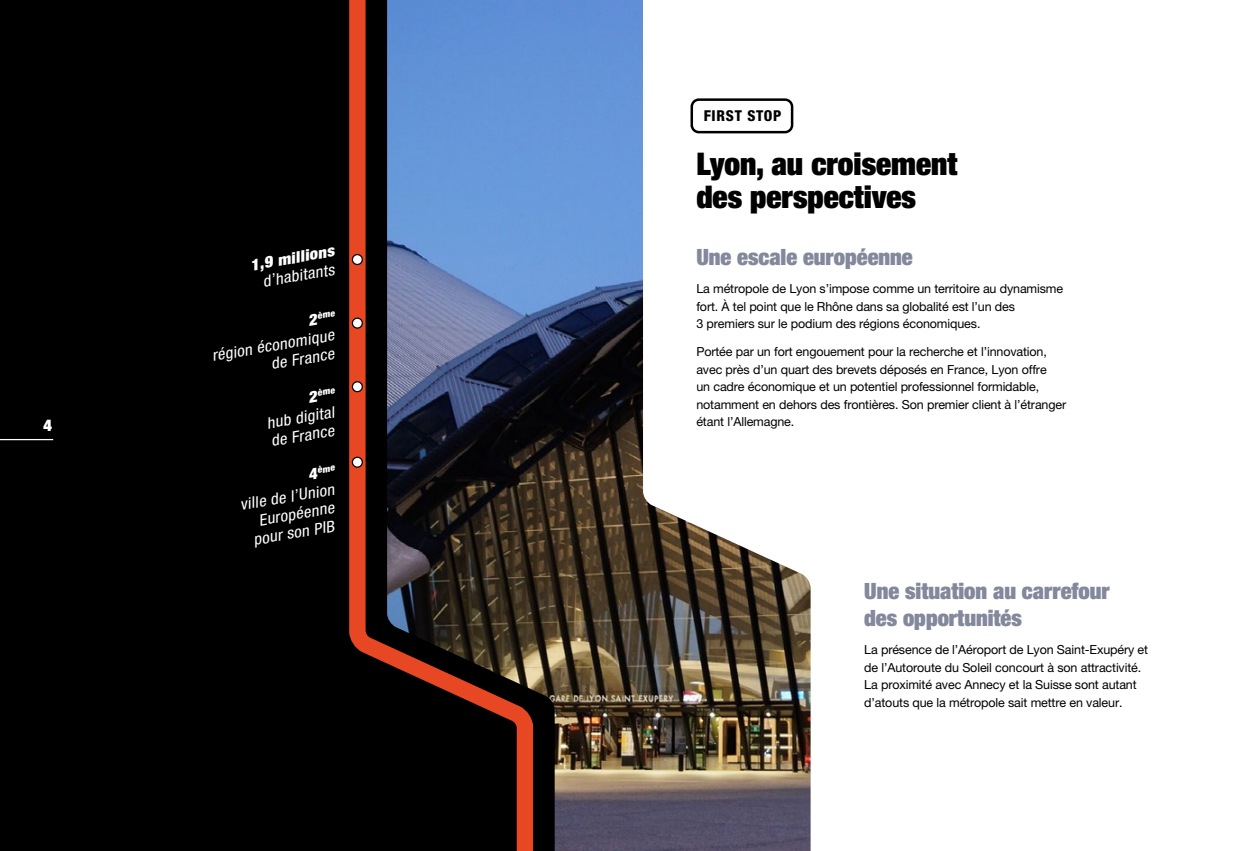
<style>
.page{position:relative;width:1241px;height:851px;background:#fff}
.page>*{position:absolute;margin:0;border:0;box-sizing:border-box;transform-origin:0 0}
.t1{font:900 condensed 31.25px/33px "Helvetica Neue LT Pro";color:#000}
.t2{font:900 condensed 22.5px/27px "Helvetica Neue LT Pro";color:#83889c}
.t3{font:900 condensed 16.25px "Helvetica Neue LT Pro";color:#fff}
.t4{font:italic condensed 15.75px/18.4px "Helvetica Neue LT Pro";color:#fff;text-align:right;scale:1.06 1}
.t5{font:italic 900 condensed 15.75px "Helvetica Neue LT Pro";color:#fff;scale:1.06 1}
.t6{font:800 condensed 15px "Helvetica Neue LT Pro";letter-spacing:.05em;color:#000}
.t7{font:12.5px/17.5px "Helvetica Neue LT Pro";letter-spacing:-.01em;color:#000}
.t8{font:italic 900 condensed 9.25px "Helvetica Neue LT Pro";color:#fff;scale:1.06 1}
.s1{font-size:15.75px}
</style>
<div class="page">
<img style="left:554px;top:0;width:256px;height:850px">
<div style="left:0;top:0;width:554px;height:850px;background:#000"></div>
<svg style="left:339px;top:0;width:202px;height:850px;background:#413f50"></svg>
<div style="left:352px;top:254px;width:10px;height:10px;background:#fff;border-radius:50%"></div>
<div style="left:352px;top:254px;width:11px;height:11px;border:1px solid #000;border-radius:50%"></div>
<svg style="left:352px;top:318px;width:10px;height:10px"></svg>
<div style="left:352px;top:317px;width:11px;height:11px;border:1px solid #000;border-radius:50%"></div>
<svg style="left:352px;top:457px;width:10px;height:10px"></svg>
<div style="left:352px;top:456px;width:11px;height:11px;border:1px solid #000;border-radius:50%"></div>
<div style="left:352px;top:381px;width:10px;height:10px;background:#fff;border-radius:50%"></div>
<div style="left:352px;top:381px;width:11px;height:11px;border:1px solid #000;border-radius:50%"></div>
<div style="left:690px;top:98px;width:103px;height:35px;border:2px solid #000;border-radius:7px"></div>
<hr style="left:0;top:439px;width:53px;height:1px;background:#fff">
<h3 class="t3" style="left:44px;top:415px;width:10px">4</h3>
<p class="t5" style="left:249px;top:255px;width:82px;rotate:-10deg">1,9 millions</p>
<p class="t4" style="left:261px;top:272px;width:70px;rotate:-10deg">d’habitants</p>
<p class="t8" style="left:306px;top:312px;width:27px;rotate:-10deg"><span class="s1">2</span>ème</p>
<p class="t4" style="left:210px;top:346px;width:118px;rotate:-10deg">région économique de France</p>
<p class="t8" style="left:306px;top:389px;width:27px;rotate:-10deg"><span class="s1">2</span>ème</p>
<p class="t4" style="left:265px;top:414px;width:66px;text-align:left;rotate:-10deg">hub digital de France</p>
<p class="t8" style="left:306px;top:466px;width:27px;rotate:-10deg"><span class="s1">4</span>ème</p>
<p class="t4" style="left:239px;top:496px;width:91px;rotate:-10deg">ville de l’Union</p>
<p class="t4" style="left:257px;top:511px;width:74px;rotate:-10deg">Européenne</p>
<p class="t4" style="left:252px;top:530px;width:79px;rotate:-10deg">pour son PIB</p>
<p class="t6" style="left:703px;top:107px;width:79px">FIRST STOP</p>
<h1 class="t1" style="left:696px;top:146px;width:262px">Lyon, au croisement des perspectives</h1>
<h2 class="t2" style="left:696px;top:243px;width:218px">Une escale européenne</h2>
<p class="t7" style="left:696px;top:279px;width:368px">La métropole de Lyon s’impose comme un territoire au dynamisme fort. À tel point que le Rhône dans sa globalité est l’un des<br>3 premiers sur le podium des régions économiques.</p>
<p class="t7" style="left:696px;top:343px;width:371px">Portée par un fort engouement pour la recherche et l’innovation, avec près d’un quart des brevets déposés en France, Lyon offre<br>un cadre économique et un potentiel professionnel formidable, notamment en dehors des frontières. Son premier client à l’étranger étant l’Allemagne.</p>
<h2 class="t2" style="left:864px;top:576px;width:247px">Une situation au carrefour des opportunités</h2>
<p class="t7" style="left:864px;top:640px;width:285px">La présence de l’Aéroport de Lyon Saint-Exupéry et de l’Autoroute du Soleil concourt à son attractivité.<br>La proximité avec Annecy et la Suisse sont autant d’atouts que la métropole sait mettre en valeur.</p>
</div>
